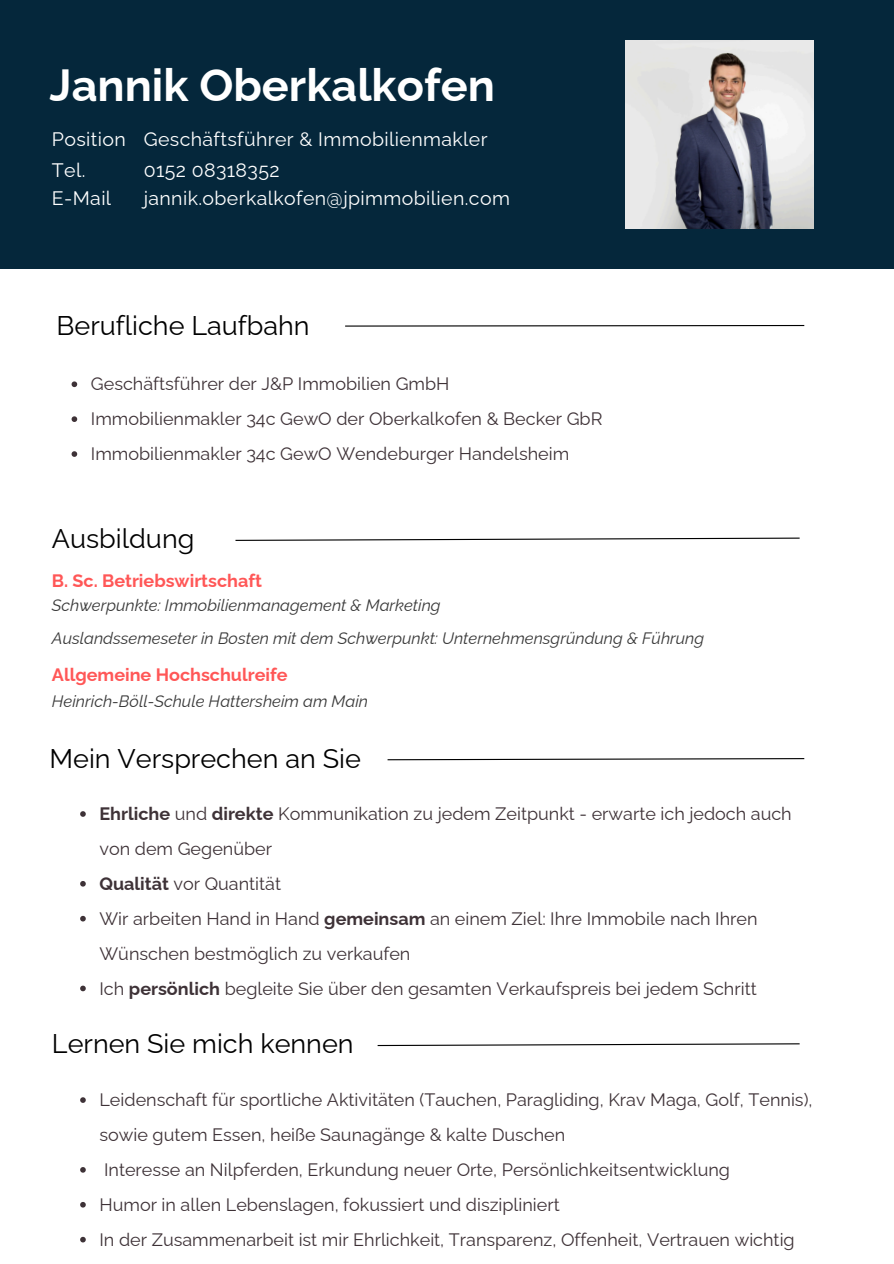
<style>
.page{position:relative;width:894px;height:1264px;background:#fff}
.page>*{position:absolute;margin:0;border:0;box-sizing:border-box;transform-origin:0 0}
.t1{font:700 45px "Raleway";color:#fff}
.t2{font:27px "Raleway";color:#000}
.t3{font:19.5px "Raleway";letter-spacing:.02em;color:#fff}
.t4{font:18px/34.8px "Raleway";color:#3e3237}
.t5{font:700 18px "Raleway";color:#ff5757}
.t6{font:italic 16.5px "Raleway";color:#393939}
.s1{font-weight:700}
</style>
<div class="page">
<div style="left:0;top:0;width:893px;height:268px;background:#05273b"></div>
<svg style="left:235px;top:537px;width:565px;height:4px"></svg>
<svg style="left:345px;top:324px;width:460px;height:3px"></svg>
<svg style="left:387px;top:758px;width:418px;height:3px"></svg>
<svg style="left:377px;top:1043px;width:423px;height:3px"></svg>
<img style="left:625px;top:40px;width:188px;height:188px">
<svg style="left:72px;top:381px;width:5px;height:6px"></svg>
<svg style="left:72px;top:416px;width:5px;height:6px"></svg>
<svg style="left:72px;top:451px;width:5px;height:6px"></svg>
<svg style="left:80px;top:811px;width:6px;height:5px"></svg>
<svg style="left:80px;top:881px;width:6px;height:5px"></svg>
<svg style="left:80px;top:915px;width:6px;height:6px"></svg>
<svg style="left:80px;top:985px;width:6px;height:6px"></svg>
<svg style="left:80px;top:1097px;width:6px;height:5px"></svg>
<svg style="left:80px;top:1167px;width:6px;height:5px"></svg>
<svg style="left:80px;top:1202px;width:6px;height:5px"></svg>
<svg style="left:80px;top:1236px;width:6px;height:6px"></svg>
<h4 class="t1" style="left:50px;top:59px;width:446px">Jannik Oberkalkofen</h4>
<p class="t3" style="left:52px;top:127px;width:75px">Position</p>
<h2 class="t3" style="left:144px;top:127px;width:345px">Geschäftsführer &amp; Immobilienmakler</h2>
<h4 class="t3" style="left:52px;top:158px;width:35px">Tel.</h4>
<h4 class="t3" style="left:144px;top:158px;width:137px">0152 08318352</h4>
<h4 class="t3" style="left:52px;top:187px;width:61px">E-Mail</h4>
<h4 class="t3" style="left:144px;top:187px;width:367px">jannik.oberkalkofen@jpimmobilien.com</h4>
<p class="t2" style="left:57px;top:310px;width:254px">Berufliche Laufbahn</p>
<p class="t4" style="left:91px;top:367px;width:360px">Geschäftsführer der J&amp;P Immobilien GmbH</p>
<h3 class="t4" style="left:91px;top:401px;width:513px">Immobilienmakler 34c GewO der Oberkalkofen &amp; Becker GbR</h3>
<p class="t4" style="left:91px;top:436px;width:479px">Immobilienmakler 34c GewO Wendeburger Handelsheim</p>
<h1 class="t2" style="left:52px;top:522px;width:144px">Ausbildung</h1>
<h3 class="t5" style="left:52px;top:569px;width:211px">B. Sc. Betriebswirtschaft</h3>
<p class="t6" style="left:52px;top:595px;width:390px">Schwerpunkte: Immobilienmanagement &amp; Marketing</p>
<p class="t6" style="left:52px;top:628px;width:653px">Auslandssemeseter in Bosten mit dem Schwerpunkt: Unternehmensgründung &amp; Führung</p>
<p class="t5" style="left:52px;top:664px;width:237px">Allgemeine Hochschulreife</p>
<h2 class="t6" style="left:52px;top:691px;width:317px">Heinrich-Böll-Schule Hattersheim am Main</h2>
<h2 class="t2" style="left:50px;top:742px;width:313px">Mein Versprechen an Sie</h2>
<p class="t4" style="left:99px;top:796px;width:693px"><span class="s1">Ehrliche</span> und <span class="s1">direkte</span> Kommunikation zu jedem Zeitpunkt - erwarte ich jedoch auch von dem Gegenüber</p>
<p class="t4" style="left:99px;top:866px;width:183px"><span class="s1">Qualität</span> vor Quantität</p>
<p class="t4" style="left:99px;top:901px;width:659px">Wir arbeiten Hand in Hand <span class="s1">gemeinsam</span> an einem Ziel: Ihre Immobile nach Ihren<br>Wünschen bestmöglich zu verkaufen</p>
<p class="t4" style="left:99px;top:970px;width:658px">Ich <span class="s1">persönlich</span> begleite Sie über den gesamten Verkaufspreis bei jedem Schritt</p>
<h2 class="t2" style="left:52px;top:1028px;width:303px">Lernen Sie mich kennen</h2>
<p class="t4" style="left:99px;top:1082px;width:714px">Leidenschaft für sportliche Aktivitäten (Tauchen, Paragliding, Krav Maga, Golf, Tennis), sowie gutem Essen, heiße Saunagänge &amp; kalte Duschen</p>
<p class="t4" style="left:104px;top:1152px;width:627px">Interesse an Nilpferden, Erkundung neuer Orte, Persönlichkeitsentwicklung</p>
<p class="t4" style="left:99px;top:1187px;width:461px">Humor in allen Lebenslagen, fokussiert und diszipliniert</p>
<p class="t4" style="left:99px;top:1221px;width:696px">In der Zusammenarbeit ist mir Ehrlichkeit, Transparenz, Offenheit, Vertrauen wichtig</p>
</div>
